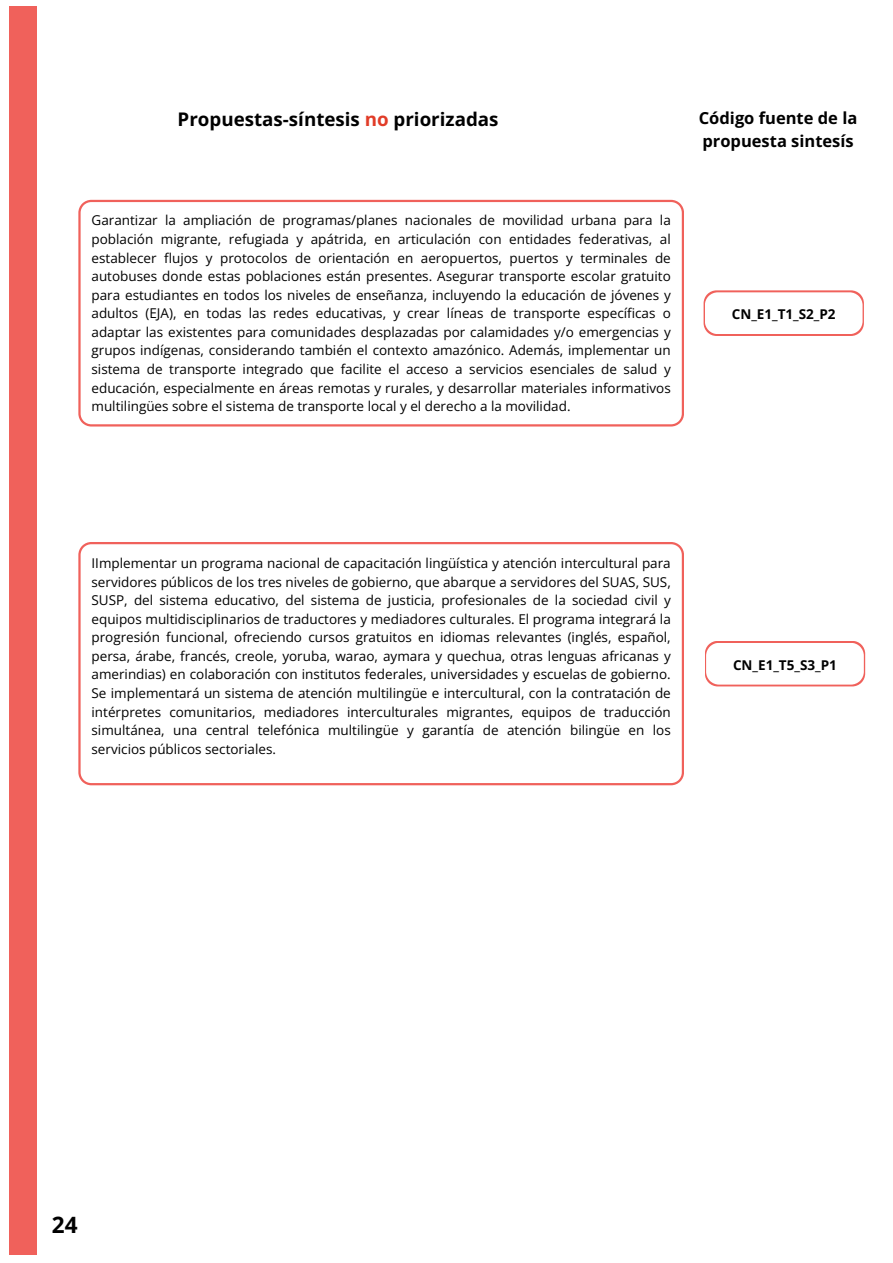
<style>
.page{position:relative;width:893px;height:1263px;background:#fff}
.page>*{position:absolute;margin:0;border:0;box-sizing:border-box;transform-origin:0 0}
.t1{font:700 22.5px "Open Sans";color:#000}
.t2{font:700 18.75px "Open Sans";color:#000}
.t3{font:700 16.5px/23.1px "Open Sans";color:#000}
.t4{font:13.5px/18.6px "Open Sans";color:#000;text-align:justify}
.t5{font:700 13.5px "Open Sans";color:#000}
.s1{color:#e13c28}
</style>
<div class="page">
<div style="left:9px;top:6px;width:27px;height:1249px;background:#f0615b"></div>
<svg style="left:78px;top:542px;width:606px;height:243px"></svg>
<svg style="left:705px;top:641px;width:160px;height:45px"></svg>
<svg style="left:78px;top:200px;width:606px;height:226px"></svg>
<svg style="left:703px;top:290px;width:161px;height:46px"></svg>
<h2 class="t2" style="left:178px;top:106px;width:322px">Propuestas-síntesis <span class="s1">no</span> priorizadas</h2>
<p class="t4" style="left:92px;top:211px;width:581px">Garantizar la ampliación de programas/planes nacionales de movilidad urbana para la población migrante, refugiada y apátrida, en articulación con entidades federativas, al establecer flujos y protocolos de orientación en aeropuertos, puertos y terminales de autobuses donde estas poblaciones están presentes. Asegurar transporte escolar gratuito para estudiantes en todos los niveles de enseñanza, incluyendo la educación de jóvenes y adultos (EJA), en todas las redes educativas, y crear líneas de transporte específicas o adaptar las existentes para comunidades desplazadas por calamidades y/o emergencias y grupos indígenas, considerando también el contexto amazónico. Además, implementar un sistema de transporte integrado que facilite el acceso a servicios esenciales de salud y educación, especialmente en áreas remotas y rurales, y desarrollar materiales informativos multilingües sobre el sistema de transporte local y el derecho a la movilidad.</p>
<p class="t3" style="left:699px;top:106px;width:160px">Código fuente de la propuesta sintesís</p>
<p class="t5" style="left:732px;top:305px;width:105px">CN_E1_T1_S2_P2</p>
<p class="t4" style="left:92px;top:553px;width:581px">IImplementar un programa nacional de capacitación lingüística y atención intercultural para servidores públicos de los tres niveles de gobierno, que abarque a servidores del SUAS, SUS, SUSP, del sistema educativo, del sistema de justicia, profesionales de la sociedad civil y equipos multidisciplinarios de traductores y mediadores culturales. El programa integrará la progresión funcional, ofreciendo cursos gratuitos en idiomas relevantes (inglés, español, persa, árabe, francés, creole, yoruba, warao, aymara y quechua, otras lenguas africanas y amerindias) en colaboración con institutos federales, universidades y escuelas de gobierno.<br>Se implementará un sistema de atención multilingüe e intercultural, con la contratación de intérpretes comunitarios, mediadores interculturales migrantes, equipos de traducción simultánea, una central telefónica multilingüe y garantía de atención bilingüe en los servicios públicos sectoriales.</p>
<p class="t5" style="left:733px;top:655px;width:105px">CN_E1_T5_S3_P1</p>
<h1 class="t1" style="left:52px;top:1209px;width:27px">24</h1>
</div>
